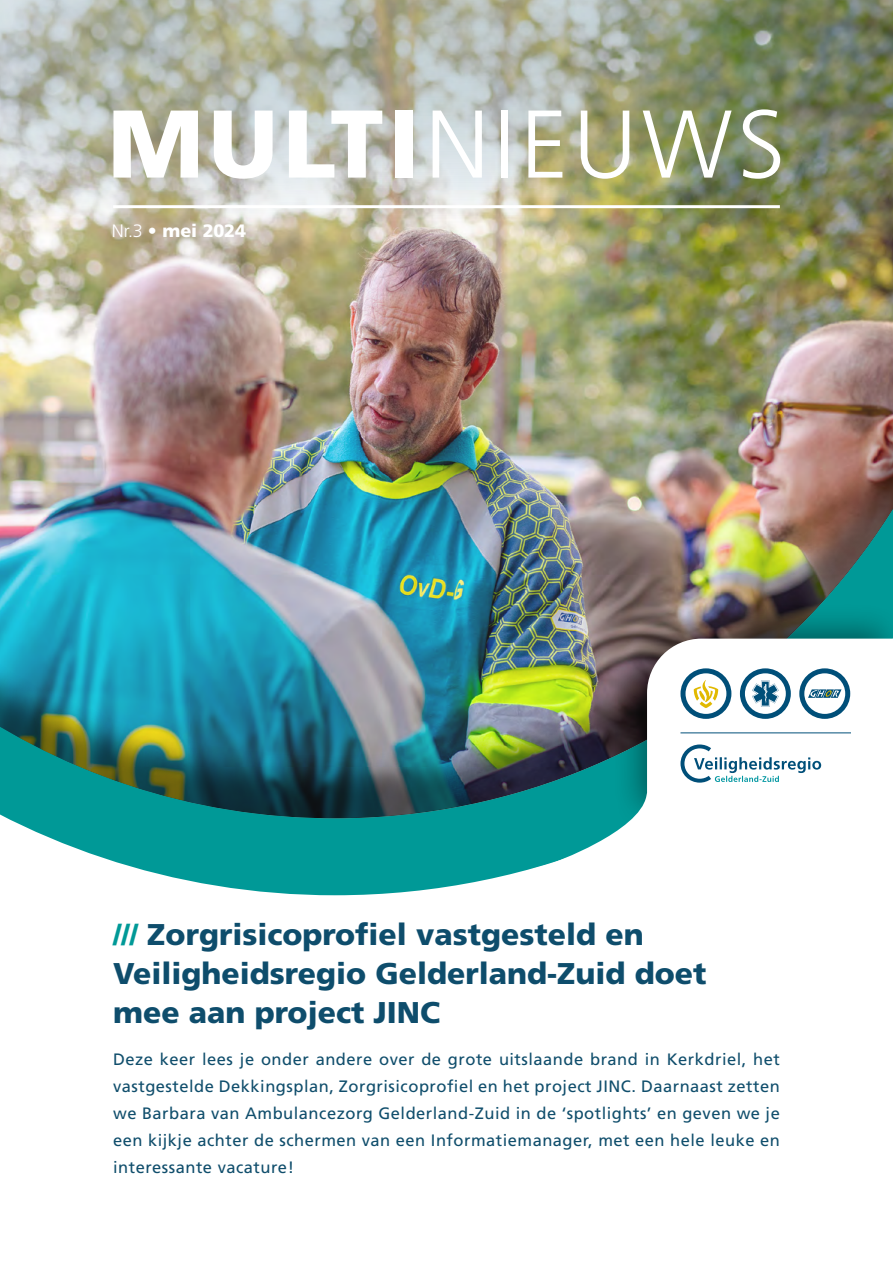
<style>
.page{position:relative;width:893px;height:1263px;background:#fff}
.page>*{position:absolute;margin:0;border:0;box-sizing:border-box;transform-origin:0 0}
.t1{font:300 96px "Frutiger LT Pro";letter-spacing:.05em;color:#fff}
.t2{font:900 30px/39px "Frutiger LT Pro";color:#0e4d6c}
.t3{font:900 18px "Frutiger LT Pro";letter-spacing:-.01em;color:#fff}
.Leestekst{font:16.5px/27px "Frutiger LT Pro";letter-spacing:.03em;color:#104e6c;text-align:justify}
.s1{font-weight:900}
.s2{font-weight:300}
.s3{color:#009997}
</style>
<div class="page">
<img style="left:0;top:225px;width:893px;height:671px">
<img style="left:0;top:0;width:893px;height:225px">
<hr style="left:113px;top:205px;width:667px;height:3px;background:#fff">
<div style="left:612px;top:603px;width:281px;height:230px;background:#000;opacity:.4"></div>
<svg style="left:511px;top:639px;width:382px;height:257px"></svg>
<svg style="left:649px;top:640px;width:242px;height:173px"></svg>
<hr style="left:680px;top:733px;width:170px;height:1px;background:#004f79">
<p class="t1" style="left:108px;top:88px;width:679px"><span class="s1">MULTI</span>NIEUWS</p>
<p class="t3" style="left:112px;top:220px;width:136px"><span class="s2">Nr.3 •</span> mei 2024</p>
<h1 class="t2" style="left:113px;top:915px;width:595px"><span class="s3">///</span> Zorgrisicoprofiel vastgesteld en<br>Veiligheidsregio Gelderland-Zuid doet mee aan project JINC</h1>
<p class="Leestekst" style="left:113px;top:1046px;width:668px">Deze keer lees je onder andere over de grote uitslaande brand in Kerkdriel, het vastgestelde Dekkingsplan, Zorgrisicoprofiel en het project JINC. Daarnaast zetten we Barbara van Ambulancezorg Gelderland-Zuid in de ‘spotlights’ en geven we je een kijkje achter de schermen van een Informatiemanager, met een hele leuke en interessante vacature!</p>
</div>
